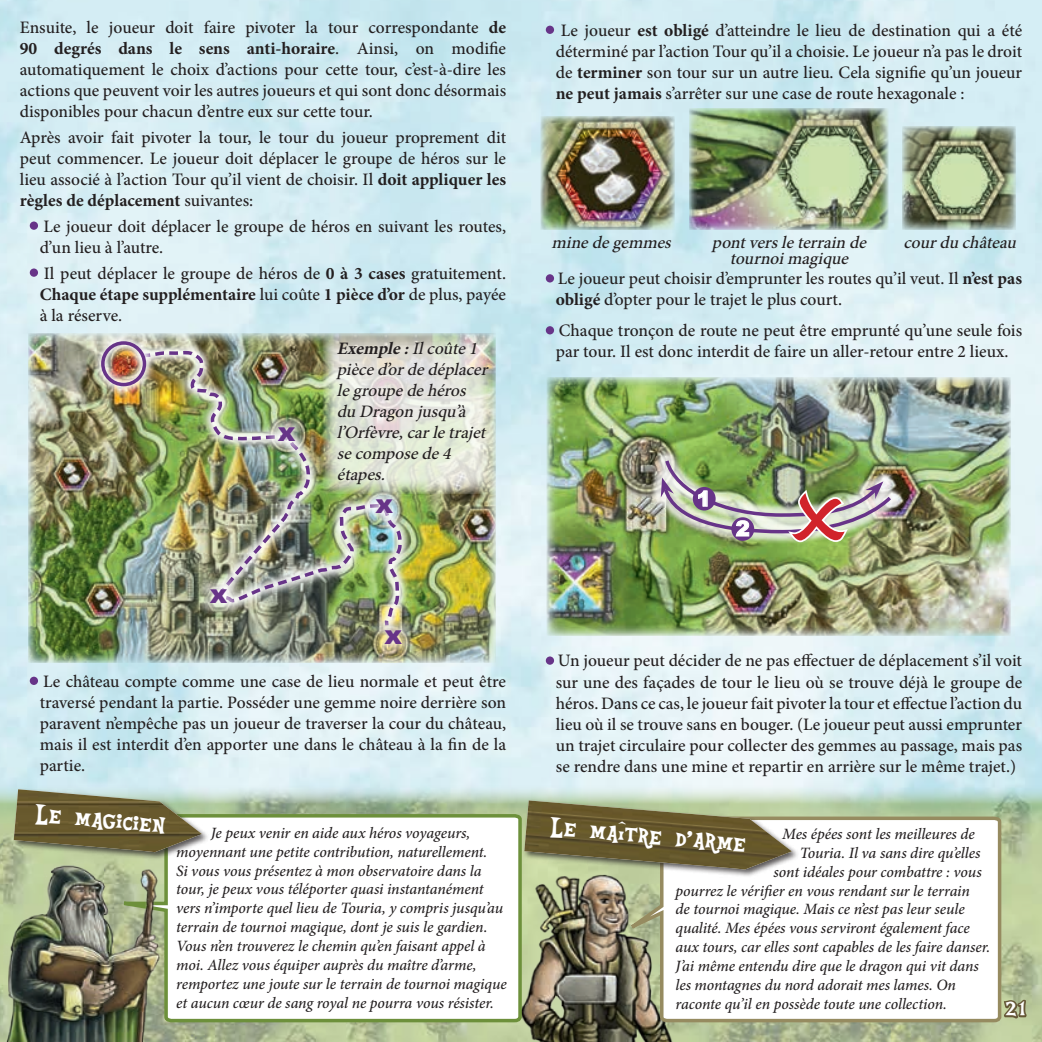
<style>
.page{position:relative;width:1042px;height:1042px;background:#fff}
.page>*{position:absolute;margin:0;border:0;box-sizing:border-box;transform-origin:0 0}
.t1{font:29.75px "Equestria";color:#fff}
.t2{font:900 26.6px "Arial";color:#673488}
.t3{font:24.5px "Equestria";color:#fff}
.t4{font:900 21px "Arial";color:#fff}
.t5{font:500 17.5px/21px "Minion Pro";color:#231f20;text-align:justify}
.t6{font:italic 500 17.5px/21px "Minion Pro";color:#231f20}
.t7{font:italic 500 15.75px/18.9px "Minion Pro";letter-spacing:-.01em;color:#231f20}
.s1{font-weight:700}
</style>
<div class="page">
<img style="left:0;top:784px;width:1042px;height:258px">
<img style="left:439px;top:803px;width:338px;height:239px">
<svg style="left:596px;top:815px;width:407px;height:209px"></svg>
<div style="left:30px;top:221px;width:8px;height:9px;background:#673488;border-radius:50%"></div>
<div style="left:30px;top:268px;width:8px;height:9px;background:#673488;border-radius:50%"></div>
<div style="left:30px;top:677px;width:8px;height:8px;background:#673488;border-radius:50%"></div>
<svg style="left:204px;top:812px;width:319px;height:212px"></svg>
<div style="left:522px;top:799px;width:277px;height:79px;background:#231f20;opacity:.75"></div>
<img style="left:524px;top:800px;width:268px;height:69px">
<div style="left:546px;top:26px;width:8px;height:8px;background:#673488;border-radius:50%"></div>
<div style="left:546px;top:274px;width:8px;height:8px;background:#673488;border-radius:50%"></div>
<div style="left:546px;top:326px;width:8px;height:8px;background:#673488;border-radius:50%"></div>
<div style="left:546px;top:656px;width:8px;height:9px;background:#673488;border-radius:50%"></div>
<div style="left:12px;top:788px;width:198px;height:73px;background:#231f20;opacity:.75"></div>
<img style="left:14px;top:789px;width:188px;height:61px">
<img style="left:0;top:850px;width:204px;height:192px">
<img style="left:541px;top:116px;width:133px;height:114px">
<img style="left:689px;top:108px;width:199px;height:122px">
<img style="left:902px;top:126px;width:113px;height:104px">
<img style="left:29px;top:333px;width:467px;height:329px">
<img style="left:130px;top:339px;width:283px;height:298px">
<img style="left:138px;top:349px;width:267px;height:280px">
<div style="left:266px;top:415px;width:41px;height:38px;background:#fff;opacity:.88"></div>
<div style="left:373px;top:618px;width:41px;height:38px;background:#fff;opacity:.88"></div>
<div style="left:364px;top:486px;width:41px;height:38px;background:#fff;opacity:.88"></div>
<div style="left:198px;top:577px;width:42px;height:38px;background:#fff;opacity:.88"></div>
<img style="left:90px;top:330px;width:68px;height:68px">
<div style="left:101px;top:341px;width:45px;height:45px;border:4px solid #673488;border-radius:50%"></div>
<svg style="left:323px;top:333px;width:171px;height:161px"></svg>
<img style="left:547px;top:377px;width:464px;height:259px">
<div style="left:654px;top:449px;width:240px;height:79px;background:#fff;opacity:.75"></div>
<div style="left:649px;top:466px;width:253px;height:79px;background:#fff;opacity:.75"></div>
<svg style="left:999px;top:954px;width:29px;height:86px"></svg>
<img style="left:661px;top:457px;width:234px;height:87px">
<p class="t5" style="left:20px;top:17px;width:488px">Ensuite, le joueur doit faire pivoter la tour correspondante <span class="s1">de 90 degrés dans le sens anti-horaire</span>. Ainsi, on modifie automatiquement le choix d’actions pour cette tour, c’est-à-dire les actions que peuvent voir les autres joueurs et qui sont donc désormais disponibles pour chacun d’entre eux sur cette tour.</p>
<p class="t5" style="left:20px;top:126px;width:488px">Après avoir fait pivoter la tour, le tour du joueur proprement dit peut commencer. Le joueur doit déplacer le groupe de héros sur le lieu associé à l’action Tour qu’il vient de choisir. Il <span class="s1">doit appliquer les règles de déplacement</span> suivantes:</p>
<p class="t5" style="left:40px;top:215px;width:468px">Le joueur doit déplacer le groupe de héros en suivant les routes, d’un lieu à l’autre.</p>
<p class="t5" style="left:40px;top:262px;width:468px">Il peut déplacer le groupe de héros de <span class="s1">0 à 3 cases</span> gratuitement.<br><span class="s1">Chaque étape supplémentaire</span> lui coûte <span class="s1">1 pièce d’or</span> de plus, payée à la réserve.</p>
<h2 class="t2" style="left:210px;top:574px;width:19px">x</h2>
<h2 class="t2" style="left:278px;top:412px;width:19px">x</h2>
<p class="t6" style="left:337px;top:337px;width:157px"><span class="s1">Exemple:</span>Ilcoûte1 pièced’ordedéplacer legroupedehéros du Dragon jusqu’à l’Orfèvre,carletraj et secomposede4 étapes.</p>
<h2 class="t2" style="left:375px;top:484px;width:19px">x</h2>
<h2 class="t2" style="left:384px;top:615px;width:19px">x</h2>
<p class="t5" style="left:40px;top:670px;width:468px">Le château compte comme une case de lieu normale et peut être traversé pendant la partie. Posséder une gemme noire derrière son paravent n’empêche pas un joueur de traverser la cour du château, mais il est interdit d’en apporter une dans le château à la fin de la partie.</p>
<p class="t5" style="left:556px;top:20px;width:468px">Le joueur <span class="s1">est obligé</span> d’atteindre le lieu de destination qui a été déterminé par l’action Tour qu’il a choisie. Le joueur n’a pas le droit de <span class="s1">terminer</span> son tour sur un autre lieu. Cela signifie qu’un joueur <span class="s1">ne peut jamais</span> s’arrêter sur une case de route hexagonale :</p>
<p class="t6" style="left:551px;top:232px;width:126px">minedegemmes</p>
<p class="t6" style="left:712px;top:234px;width:161px;line-height:15.8px;text-align:center">pontversleterrain de tournoimagique</p>
<p class="t6" style="left:903px;top:232px;width:119px">courdu château</p>
<p class="t5" style="left:556px;top:268px;width:468px">Le joueur peut choisir d’emprunter les routes qu’il veut. Il <span class="s1">n’est pas obligé</span> d’opter pour le trajet le plus court.</p>
<p class="t5" style="left:556px;top:320px;width:468px">Chaque tronçon de route ne peut être emprunté qu’une seule fois par tour. Il est donc interdit de faire un aller-retour entre 2 lieux.</p>
<p class="t4" style="left:697px;top:483px;width:16px">1</p>
<p class="t4" style="left:736px;top:513px;width:16px">2</p>
<p class="t5" style="left:556px;top:650px;width:468px">Un joueur peut décider de ne pas effectuer de déplacement s’il voit sur une des façades de tour le lieu où se trouve déjà le groupe de héros. Dans ce cas, le joueur fait pivoter la tour et effectue l’action du lieu où il se trouve sans en bouger. (Le joueur peut aussi emprunter un trajet circulaire pour collecter des gemmes au passage, mais pas se rendre dans une mine et repartir en arrière sur le même trajet.)</p>
<h1 class="t1" style="left:36px;top:797px;width:133px;rotate:5deg">Le magicien</h1>
<p class="t7" style="left:176px;top:823px;width:332px;text-indent:35px">Je peux venir en aide aux héros voyageurs, moyennant une petite contribution, naturellement.<br>Si vous vous présentez à mon observatoire dans la tour, je peux vous téléporter quasi instantanément vers n’importe quel lieu de Touria, y compris jusqu’au terrain de tournoi magique, dont je suis le gardien.<br>Vous n’en trouverez le chemin qu’en faisant appel à moi. Allez vous équiper auprès du maître d’arme, remportez une joute sur le terrain de tournoi magique et aucun cœur de sang royal ne pourra vous résister.</p>
<h1 class="t1" style="left:551px;top:810px;width:199px;rotate:5deg">Le maître d’arme</h1>
<p class="t7" style="left:782px;top:824px;width:194px">Mes épées sont les meilleures de</p>
<p class="t7" style="left:800px;top:843px;width:182px">Touria. Il va sans dire qu’elles</p>
<p class="t7" style="left:773px;top:862px;width:210px">sont idéales pour combattre : vous</p>
<p class="t7" style="left:675px;top:881px;width:296px">pourrez le vérifier en vous rendant sur le terrain</p>
<p class="t7" style="left:675px;top:900px;width:291px">de tournoi magique. Mais ce n’est pas leur seule</p>
<p class="t7" style="left:675px;top:919px;width:296px">qualité. Mes épées vous serviront également face</p>
<p class="t7" style="left:675px;top:937px;width:316px">aux tours, car elles sont capables de les faire danser.</p>
<p class="t7" style="left:675px;top:956px;width:305px">J’ai même entendu dire que le dragon qui vit dans</p>
<p class="t7" style="left:675px;top:975px;width:282px">les montagnes du nord adorait mes lames. On</p>
<p class="t7" style="left:675px;top:994px;width:273px">raconte qu’il en possède toute une collection.</p>
<h3 class="t3" style="left:1006px;top:993px;width:21px">21</h3>
</div>
